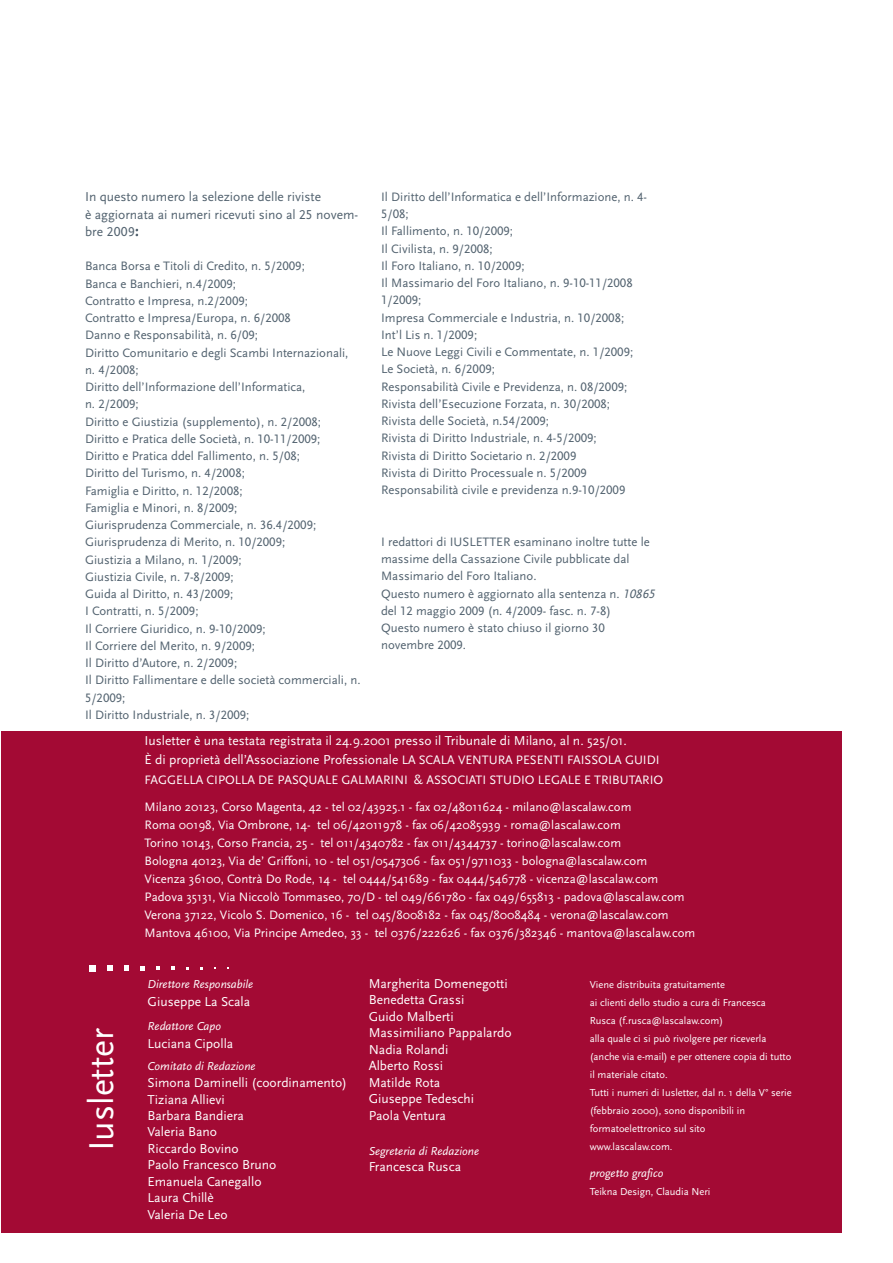
<style>
.page{position:relative;width:893px;height:1263px;background:#fff}
.page>*{position:absolute;margin:0;border:0;box-sizing:border-box;transform-origin:0 0}
.t1{font:36px "Scala Sans";color:#fff}
.t2{font:13.5px/16.5px "Scala Sans";color:#fff}
.t3{font:13.5px/17.2px "Scala Sans LF";color:#52626f}
.t4{font:12.75px/17.2px "Scala Sans LF";color:#52626f}
.t5{font:12.75px/18px "Scala Sans";color:#fff}
.t6{font:italic 12px "Scala Sans";color:#fff}
.t7{font:10.5px/18px "Scala Sans";color:#fff}
.s1{font-style:italic}
.s2{font-size:12.75px}
</style>
<div class="page">
<div style="left:1px;top:731px;width:841px;height:502px;background:#a30a34"></div>
<svg style="left:89px;top:965px;width:6px;height:6px"></svg>
<svg style="left:107px;top:965px;width:5px;height:6px"></svg>
<svg style="left:124px;top:966px;width:5px;height:5px"></svg>
<svg style="left:140px;top:966px;width:5px;height:4px"></svg>
<svg style="left:156px;top:966px;width:4px;height:4px"></svg>
<svg style="left:171px;top:966px;width:4px;height:4px"></svg>
<p class="t3" style="left:85px;top:188px;width:275px">In questo numero la selezione delle riviste<br>è aggiornata ai numeri ricevuti sino al 25 novem&shy;bre 2009:</p>
<p class="t4" style="left:85px;top:258px;width:277px">Banca Borsa e Titoli di Credito, n. 5/2009;<br>Banca e Banchieri, n.4/2009;<br>Contratto e Impresa, n.2/2009;<br>Contratto e Impresa/Europa, n. 6/2008<br>Danno e Responsabilità, n. 6/09;<br>Diritto Comunitario e degli Scambi Internazionali, n. 4/2008;<br>Diritto dell’Informazione dell’Informatica,<br>n. 2/2009;<br>Diritto e Giustizia (supplemento), n. 2/2008;<br>Diritto e Pratica delle Società, n. 10-11/2009;<br>Diritto e Pratica ddel Fallimento, n. 5/08;<br>Diritto del Turismo, n. 4/2008;<br>Famiglia e Diritto, n. 12/2008;<br>Famiglia e Minori, n. 8/2009;<br>Giurisprudenza Commerciale, n. 36.4/2009; Giurisprudenza di Merito, n. 10/2009;<br>Giustizia a Milano, n. 1/2009;<br>Giustizia Civile, n. 7-8/2009;<br>Guida al Diritto, n. 43/2009;<br>I Contratti, n. 5/2009;<br>Il Corriere Giuridico, n. 9-10/2009;<br>Il Corriere del Merito, n. 9/2009;<br>Il Diritto d’Autore, n. 2/2009;<br>Il Diritto Fallimentare e delle società commerciali, n.<br>5/2009;<br>Il Diritto Industriale, n. 3/2009;</p>
<p class="t4" style="left:381px;top:188px;width:268px">Il Diritto dell’Informatica e dell’Informazione, n. 4- 5/08;<br>Il Fallimento, n. 10/2009;<br>Il Civilista, n. 9/2008;<br>Il Foro Italiano, n. 10/2009;<br>Il Massimario del Foro Italiano, n. 9-10-11/2008<br>1/2009;<br>Impresa Commerciale e Industria, n. 10/2008; Int’l Lis n. 1/2009;<br>Le Nuove Leggi Civili e Commentate, n. 1/2009; Le Società, n. 6/2009;<br>Responsabilità Civile e Previdenza, n. 08/2009; Rivista dell’Esecuzione Forzata, n. 30/2008; Rivista delle Società, n.54/2009;<br>Rivista di Diritto Industriale, n. 4-5/2009;<br>Rivista di Diritto Societario n. 2/2009<br>Rivista di Diritto Processuale n. 5/2009<br>Responsabilità civile e previdenza n.9-10/2009</p>
<p class="t4" style="left:381px;top:533px;width:278px">I redattori di IUSLETTER esaminano inoltre tutte le massime della Cassazione Civile pubblicate dal Massimario del Foro Italiano.<br>Questo numero è aggiornato alla sentenza n. <span class="s1">10865 </span>del 12 maggio 2009 (n. 4/2009- fasc. n. 7-8)<br>Questo numero è stato chiuso il giorno 30 novembre 2009.</p>
<h1 class="t1" style="left:82px;top:1151px;width:125px;rotate:-90deg">Iusletter</h1>
<p class="t2" style="left:145px;top:731px;width:517px;line-height:19.5px">Iusletter è una testata registrata il 24.9.2001 presso il Tribunale di Milano, al n. 525/01.<br>È di proprietà dell’Associazione Professionale <span class="s2">LA SCALA VENTURA PESENTI FAISSOLA GUIDI</span></p>
<p class="t5" style="left:145px;top:766px;width:520px;line-height:27px">FAGGELLA CIPOLLA DE PASQUALE GALMARINI &amp; ASSOCIATI STUDIO LEGALE E TRIBUTARIO<br>Milano 20123, Corso Magenta, 42 - tel 02/43925.1 - fax 02/48011624 - milano@lascalaw.com</p>
<p class="t5" style="left:145px;top:816px;width:552px">Roma 00198, Via Ombrone, 14- tel 06/42011978 - fax 06/42085939 - roma@lascalaw.com<br>Torino 10143, Corso Francia, 25 - tel 011/4340782 - fax 011/4344737 - torino@lascalaw.com<br>Bologna 40123, Via de’ Griffoni, 10 - tel 051/0547306 - fax 051/9711033 - bologna@lascalaw.com<br>Vicenza 36100, Contrà Do Rode, 14 - tel 0444/541689 - fax 0444/546778 - vicenza@lascalaw.com Padova 35131, Via Niccolò Tommaseo, 70/D - tel 049/661780 - fax 049/655813 - padova@lascalaw.com Verona 37122, Vicolo S. Domenico, 16 - tel 045/8008182 - fax 045/8008484 - verona@lascalaw.com Mantova 46100, Via Principe Amedeo, 33 - tel 0376/222626 - fax 0376/382346 - mantova@lascalaw.com</p>
<p class="t6" style="left:148px;top:977px;width:107px">Direttore Responsabile</p>
<p class="t2" style="left:148px;top:993px;width:104px">Giuseppe La Scala</p>
<p class="t6" style="left:148px;top:1019px;width:75px">Redattore Capo</p>
<p class="t2" style="left:148px;top:1035px;width:87px">Luciana Cipolla</p>
<p class="t6" style="left:148px;top:1060px;width:110px">Comitato di Redazione</p>
<p class="t2" style="left:148px;top:1074px;width:201px">Simona Daminelli (coordinamento)<br>Tiziana Allievi<br>Barbara Bandiera<br>Valeria Bano<br>Riccardo Bovino<br>Paolo Francesco Bruno<br>Emanuela Canegallo<br>Laura Chillè<br>Valeria De Leo</p>
<p class="t2" style="left:369px;top:975px;width:145px">Margherita Domenegotti<br>Benedetta Grassi<br>Guido Malberti<br>Massimiliano Pappalardo<br>Nadia Rolandi<br>Alberto Rossi<br>Matilde Rota<br>Giuseppe Tedeschi<br>Paola Ventura</p>
<p class="t6" style="left:369px;top:1144px;width:112px">Segreteria di Redazione</p>
<p class="t2" style="left:369px;top:1158px;width:94px">Francesca Rusca</p>
<p class="t7" style="left:590px;top:976px;width:204px">Viene distribuita gratuitamente<br>ai clienti dello studio a cura di Francesca Rusca (f.rusca@lascalaw.com)<br>alla quale ci si può rivolgere per riceverla (anche via e-mail) e per ottenere copia di tutto il materiale citato.<br>Tutti i numeri di Iusletter, dal n. 1 della V° serie (febbraio 2000), sono disponibili in formatoelettronico sul sito<br>www.lascalaw.com.</p>
<p class="t6" style="left:590px;top:1166px;width:75px">progetto grafico</p>
<p class="t7" style="left:590px;top:1183px;width:122px">Teikna Design, Claudia Neri</p>
</div>
